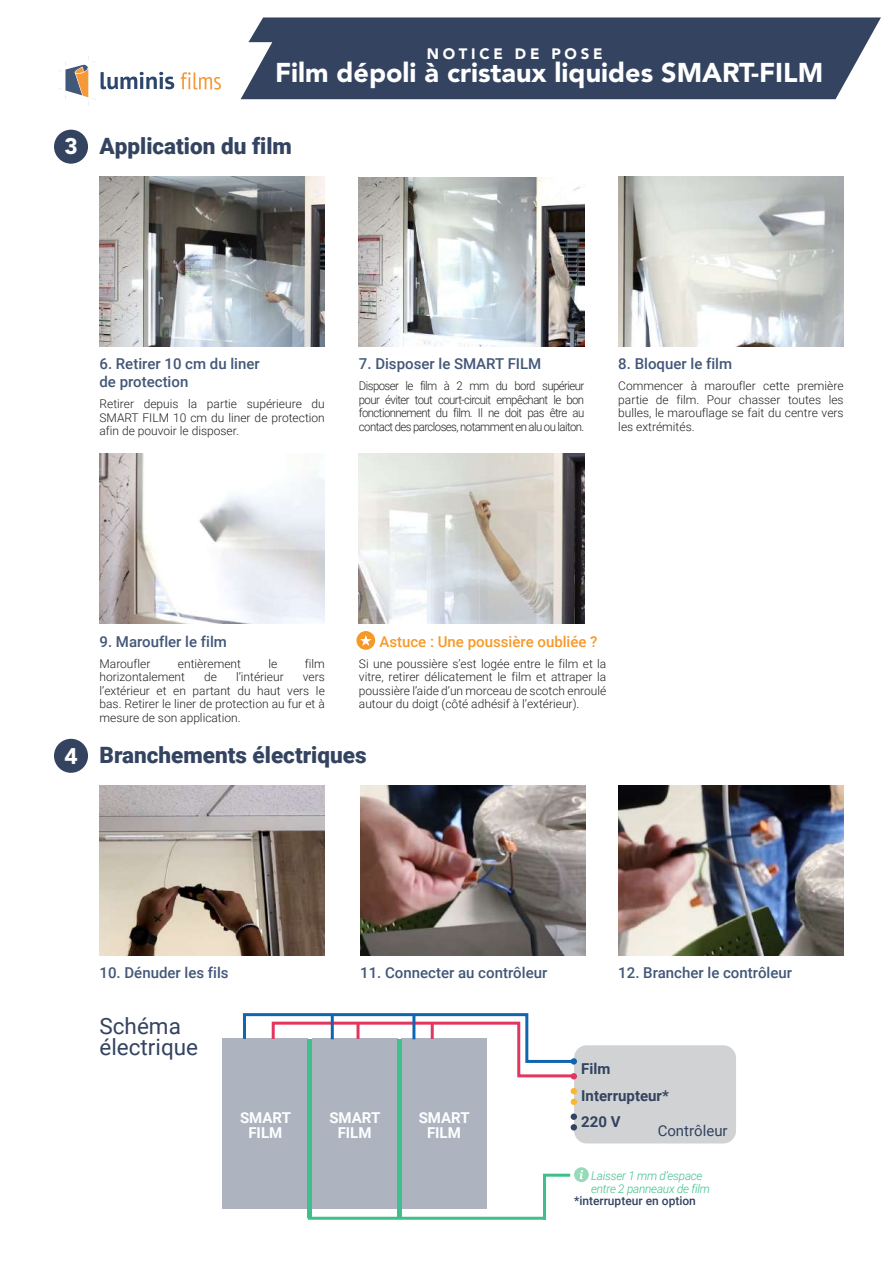
<style>
.page{position:relative;width:893px;height:1263px;background:#fff}
.page>*{position:absolute;margin:0;border:0;box-sizing:border-box;transform-origin:0 0}
.t1{font:900 27px "Avenir LT Std";color:#fff}
.t2{font:900 22.5px "Roboto";color:#334360}
.t3{font:22.5px/21px "Roboto";color:#334360}
.t4{font:500 15px/18px "Roboto";color:#435779}
.t5{font:500 15px "Roboto";color:#f79927}
.t6{font:700 15px/15px "Roboto";color:#fdffff;text-align:center}
.t7{font:700 15px "Roboto";color:#334360}
.t8{font:900 15px "Avenir LT Std";letter-spacing:.25em;color:#fff}
.t9{font:15px "Roboto";color:#334360}
.t10{font:300 12px/13.5px "Roboto";color:#231f20;text-align:justify}
.t11{font:300 12px/13.5px "Roboto";color:#231f20;text-align:justify;scale:.95 1}
.t12{font:italic 300 12px/13.5px "Roboto";letter-spacing:-.02em;color:#3ebf8c}
.t13{font:500 12px "Roboto";color:#334360}
.s1{font-family:"Avenir LT Std";color:#fff}
</style>
<div class="page">
<div style="left:54px;top:130px;width:34px;height:34px;background:#334360;border-radius:50%"></div>
<div style="left:248px;top:17px;width:633px;height:82px;background:#334360"></div>
<svg style="left:59px;top:42px;width:213px;height:63px"></svg>
<img style="left:100px;top:176px;width:225px;height:171px">
<img style="left:359px;top:178px;width:225px;height:168px">
<img style="left:618px;top:176px;width:226px;height:171px">
<img style="left:100px;top:454px;width:225px;height:170px">
<img style="left:359px;top:454px;width:225px;height:170px">
<div style="left:54px;top:739px;width:34px;height:34px;background:#334360;border-radius:50%"></div>
<img style="left:100px;top:785px;width:225px;height:171px">
<img style="left:360px;top:785px;width:225px;height:171px">
<img style="left:618px;top:785px;width:226px;height:171px">
<svg style="left:574px;top:1167px;width:15px;height:15px"></svg>
<div style="left:574px;top:1045px;width:162px;height:98px;background:#d1d2d4;border-radius:13px"></div>
<div style="left:223px;top:1039px;width:85px;height:170px;background:#adb4c0"></div>
<div style="left:312px;top:1039px;width:85px;height:170px;background:#adb4c0"></div>
<div style="left:401px;top:1039px;width:85px;height:170px;background:#adb4c0"></div>
<svg style="left:571px;top:1088px;width:6px;height:6px"></svg>
<div style="left:571px;top:1098px;width:6px;height:7px;background:#fab62d;border-radius:50%"></div>
<div style="left:571px;top:1113px;width:6px;height:7px;background:#334360;border-radius:50%"></div>
<svg style="left:571px;top:1124px;width:6px;height:6px"></svg>
<svg style="left:241px;top:1013px;width:336px;height:66px"></svg>
<hr style="left:357px;top:1023px;width:3px;height:16px;background:#e23660">
<hr style="left:431px;top:1023px;width:3px;height:16px;background:#e23660">
<hr style="left:412px;top:1015px;width:3px;height:24px;background:#0f65b0">
<hr style="left:331px;top:1015px;width:3px;height:24px;background:#0f65b0">
<hr style="left:308px;top:1039px;width:4px;height:178px;background:#3ebf8c">
<hr style="left:397px;top:1039px;width:4px;height:178px;background:#3ebf8c">
<hr style="left:308px;top:1217px;width:238px;height:3px;background:#3ebf8c">
<hr style="left:546px;top:1174px;width:24px;height:3px;background:#3ebf8c">
<hr style="left:543px;top:1174px;width:3px;height:46px;background:#3ebf8c">
<svg style="left:356px;top:631px;width:19px;height:19px"></svg>
<svg style="left:360px;top:635px;width:12px;height:11px"></svg>
<p class="t8" style="left:427px;top:45px;width:177px">NOTICE DE POSE</p>
<h1 class="t1" style="left:275px;top:56px;width:550px">Film dépoli à cristaux liquides SMART-FILM</h1>
<h2 class="t2" style="left:64px;top:130px;width:229px"><span class="s1">3</span> Application du film</h2>
<p class="t4" style="left:100px;top:354px;width:162px">6. Retirer 10 cm du liner de protection</p>
<p class="t10" style="left:100px;top:397px;width:227px">Retirer depuis la partie supérieure du SMART FILM 10 cm du liner de protection afin de pouvoir le disposer.</p>
<p class="t4" style="left:359px;top:354px;width:184px">7. Disposer le SMART FILM</p>
<p class="t11" style="left:359px;top:379px;width:239px">Disposer le film à 2 mm du bord supérieur pour éviter tout court-circuit empêchant le bon fonctionnement du film. Il ne doit pas être au contact des parcloses, notamment en alu ou laiton.</p>
<p class="t4" style="left:618px;top:354px;width:115px">8. Bloquer le film</p>
<p class="t10" style="left:618px;top:379px;width:227px">Commencer à maroufler cette première partie de film. Pour chasser toutes les bulles, le marouflage se fait du centre vers les extrémités.</p>
<p class="t4" style="left:100px;top:632px;width:129px">9. Maroufler le film</p>
<p class="t10" style="left:100px;top:656px;width:52px">Maroufler</p>
<p class="t10" style="left:178px;top:656px;width:65px">entièrement</p>
<p class="t10" style="left:268px;top:656px;width:10px">le</p>
<p class="t10" style="left:305px;top:656px;width:21px">film</p>
<p class="t10" style="left:100px;top:670px;width:87px">horizontalement</p>
<p class="t10" style="left:204px;top:670px;width:14px">de</p>
<p class="t10" style="left:236px;top:670px;width:49px">l’intérieur</p>
<p class="t5" style="left:379px;top:631px;width:220px">Astuce : Une poussière oubliée ?</p>
<p class="t10" style="left:359px;top:656px;width:249px">Si une poussière s’est logée entre le film et la vitre, retirer délicatement le film et attraper la poussière l’aide d’un morceau de scotch enroulé autour du doigt (côté adhésif à l’extérieur).</p>
<h2 class="t2" style="left:64px;top:739px;width:304px"><span class="s1">4</span> Branchements électriques</h2>
<p class="t10" style="left:100px;top:670px;width:227px;text-indent:203px">vers l’extérieur et en partant du haut vers le bas. Retirer le liner de protection au fur et à mesure de son application.</p>
<p class="t4" style="left:100px;top:963px;width:131px">10. Dénuder les fils</p>
<p class="t4" style="left:360px;top:963px;width:189px">11. Connecter au contrôleur</p>
<p class="t4" style="left:618px;top:963px;width:175px">12. Brancher le contrôleur</p>
<h2 class="t3" style="left:100px;top:1014px;width:100px">Schéma électrique</h2>
<p class="t6" style="left:240px;top:1109px;width:52px">SMART<br>FILM</p>
<p class="t6" style="left:329px;top:1109px;width:52px">SMART<br>FILM</p>
<p class="t6" style="left:419px;top:1109px;width:52px">SMART<br>FILM</p>
<p class="t7" style="left:581px;top:1058px;width:31px">Film</p>
<p class="t7" style="left:581px;top:1085px;width:89px">Interrupteur*</p>
<p class="t7" style="left:581px;top:1111px;width:41px">220 V</p>
<p class="t9" style="left:658px;top:1120px;width:72px">Contrôleur</p>
<p class="t12" style="left:591px;top:1168px;width:120px">Laisser 1 mm d’espace entre 2 panneaux de film</p>
<p class="t13" style="left:574px;top:1192px;width:123px">*interrupteur en option</p>
</div>
